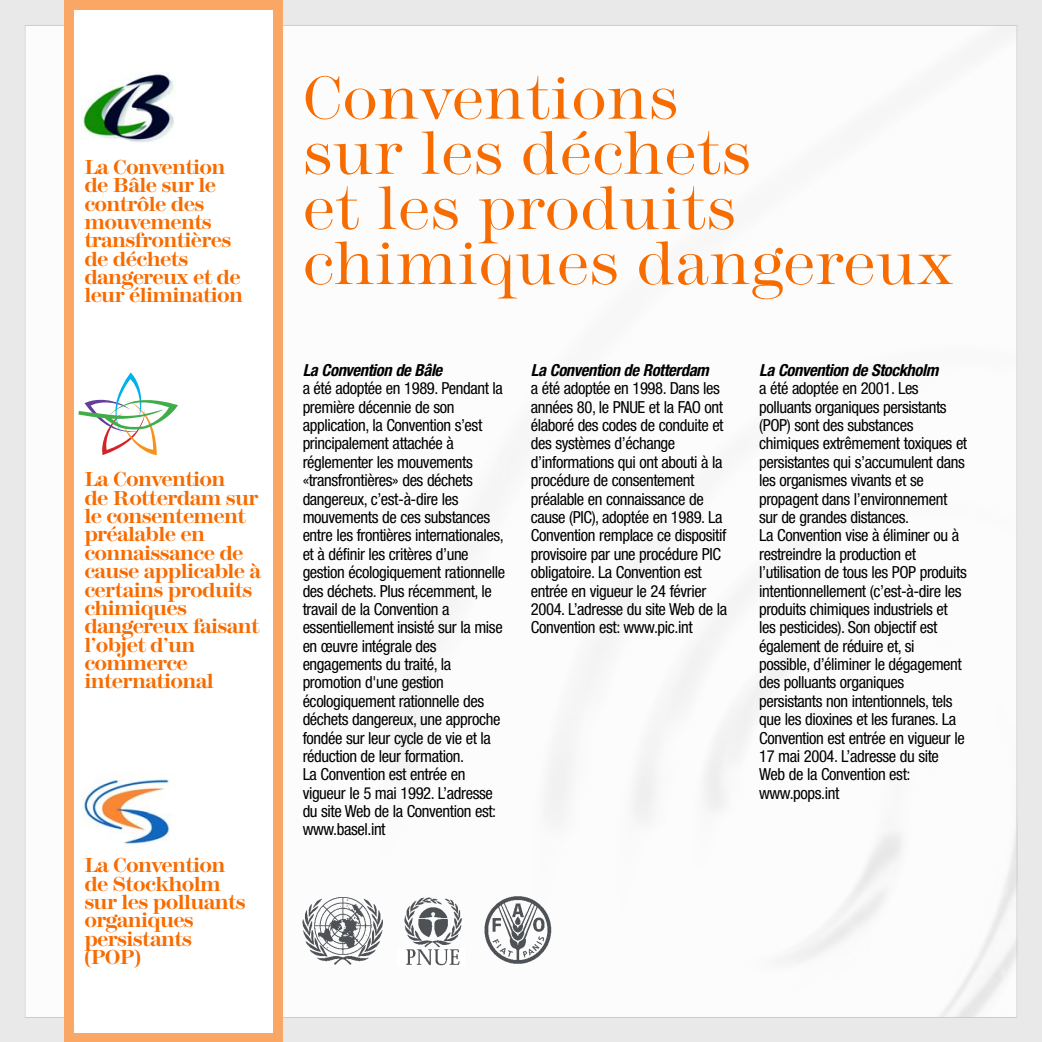
<style>
.page{position:relative;width:1042px;height:1042px;background:#e9e9e9}
.page>*{position:absolute;margin:0;border:0;box-sizing:border-box;transform-origin:0 0}
.t1{font:300 63px/55.1px "Modern Two Sixtn ITC";color:#f76c00}
.t2{font:700 21px/18.4px "Modern Two Sixtn ITC";letter-spacing:-.03em;color:#f76c00}
.t3{font:condensed 16.62px/18.4px "Helvetica Neue";letter-spacing:-.025em;color:#000}
.t4{font:italic 700 condensed 16.62px "Helvetica Neue";letter-spacing:-.025em;color:#000}
</style>
<div class="page">
<div style="left:27px;top:27px;width:988px;height:988px;background:#fcfcfc"></div>
<div style="left:64px;top:0;width:219px;height:1042px;background:#faa766"></div>
<div style="left:74px;top:10px;width:199px;height:1022px;background:#fff"></div>
<img style="left:295px;top:887px;width:267px;height:89px">
<img style="left:83px;top:773px;width:87px;height:72px">
<svg style="left:78px;top:372px;width:100px;height:83px"></svg>
<img style="left:82px;top:72px;width:92px;height:71px">
<div style="left:398px;top:948px;width:67px;height:18px;background:#fff"></div>
<img style="left:406px;top:949px;width:54px;height:17px">
<p class="t2" style="left:84px;top:160px;width:160px">La Convention de Bâle sur le contrôle des mouvements transfrontières de déchets dangereux et de leur élimination</p>
<p class="t2" style="left:84px;top:473px;width:178px">La Convention<br>de Rotterdam sur le consentement préalable en connaissance de cause applicable à certains produits chimiques dangereux faisant l’objet d’un commerce international</p>
<p class="t2" style="left:84px;top:858px;width:163px">La Convention de Stockholm sur les polluants organiques persistants (POP)</p>
<h1 class="t1" style="left:303px;top:78px;width:652px">Conventions<br>sur les déchets<br>et les produits chimiques dangereux</h1>
<p class="t4" style="left:303px;top:364px;width:144px">La Convention de Bâle</p>
<p class="t3" style="left:303px;top:381px;width:204px">a été adoptée en 1989. Pendant la première décennie de son application, la Convention s’est principalement attachée à réglementer les mouvements «transfrontières» des déchets dangereux, c’est-à-dire les mouvements de ces substances entre les frontières internationales, et à définir les critères d’une gestion écologiquement rationnelle des déchets. Plus récemment, le travail de la Convention a essentiellement insisté sur la mise en œuvre intégrale des engagements du traité, la promotion d'une gestion écologiquement rationnelle des déchets dangereux, une approche fondée sur leur cycle de vie et la réduction de leur formation.<br>La Convention est entrée en vigueur le 5 mai 1992. L’adresse du site Web de la Convention est: www.basel.int</p>
<p class="t4" style="left:531px;top:364px;width:183px">La Convention de Rotterdam</p>
<p class="t3" style="left:531px;top:381px;width:198px">a été adoptée en 1998. Dans les années 80, le PNUE et la FAO ont élaboré des codes de conduite et des systèmes d’échange d’informations qui ont abouti à la procédure de consentement préalable en connaissance de cause (PIC), adoptée en 1989. La<br>Convention remplace ce dispositif provisoire par une procédure PIC obligatoire. La Convention est entrée en vigueur le 24 février<br>2004. L’adresse du site Web de la<br>Convention est: www.pic.int</p>
<p class="t4" style="left:759px;top:364px;width:184px">La Convention de Stockholm</p>
<p class="t3" style="left:759px;top:381px;width:210px">a été adoptée en 2001. Les polluants organiques persistants (POP) sont des substances chimiques extrêmement toxiques et persistantes qui s’accumulent dans les organismes vivants et se propagent dans l’environnement sur de grandes distances.<br>La Convention vise à éliminer ou à restreindre la production et l’utilisation de tous les POP produits intentionnellement (c’est-à-dire les produits chimiques industriels et les pesticides). Son objectif est également de réduire et, si possible, d’éliminer le dégagement des polluants organiques persistants non intentionnels, tels que les dioxines et les furanes. La<br>Convention est entrée en vigueur le<br>17 mai 2004. L’adresse du site<br>Web de la Convention est: www.pops.int</p>
</div>
